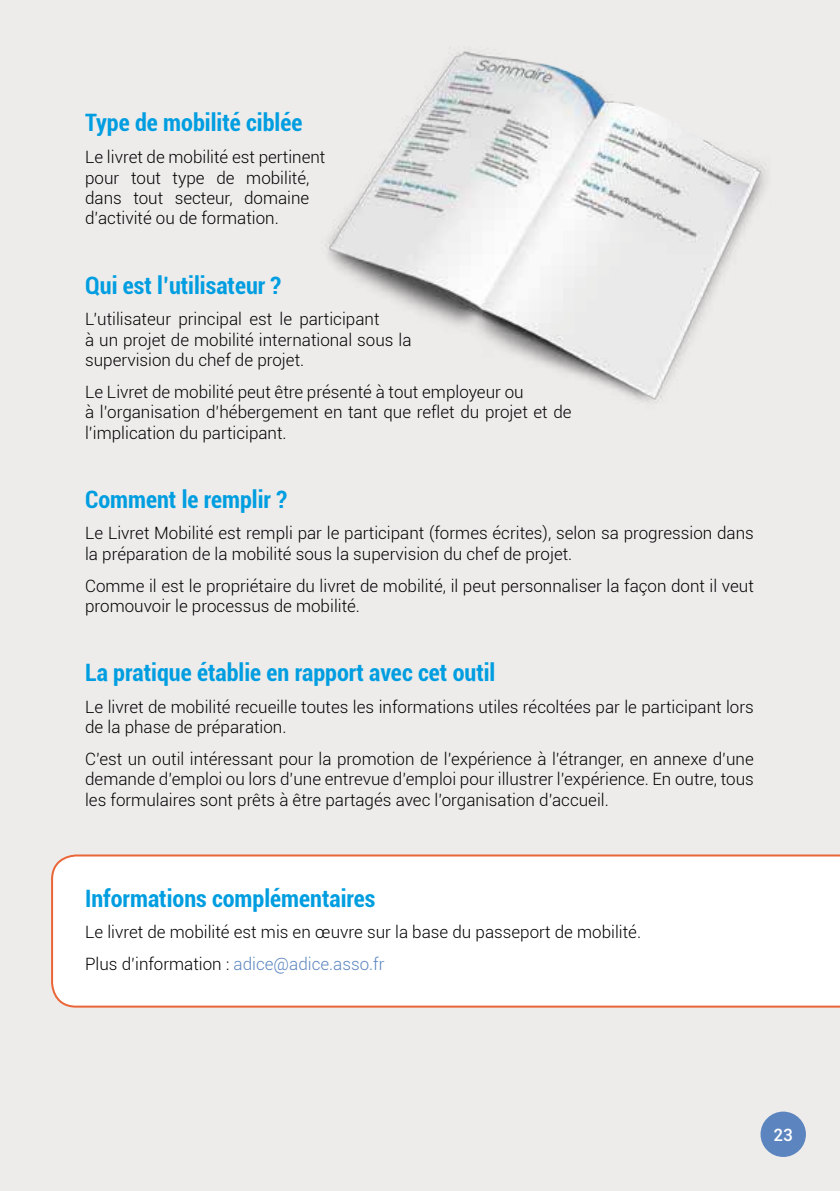
<style>
.page{position:relative;width:840px;height:1191px;background:#fff}
.page>*{position:absolute;margin:0;border:0;box-sizing:border-box;transform-origin:0 0}
.t1{font:700 condensed 24px "Roboto";color:#009ee0}
.t2{font:300 17px/20.4px "Roboto";color:#000}
.t3{font:500 17px "Roboto";color:#fff}
.s1{color:#5c85bf}
</style>
<div class="page">
<div style="left:0;top:0;width:839px;height:1191px;background:#eeeceb"></div>
<div style="left:760px;top:1111px;width:45px;height:46px;background:#5c85bf;border-radius:50%"></div>
<div style="left:51px;top:854px;width:788px;height:154px;background:#fff"></div>
<img style="left:325px;top:49px;width:441px;height:353px">
<h1 class="t1" style="left:85px;top:106px;width:219px">Type de mobilité ciblée</h1>
<p class="t2" style="left:85px;top:146px;width:242px">Le livret de mobilité est pertinent pour tout type de mobilité, dans tout secteur, domaine d’activité ou de formation.</p>
<h1 class="t1" style="left:85px;top:268px;width:197px">Qui est l’utilisateur ?</h1>
<p class="t2" style="left:85px;top:308px;width:328px">L’utilisateur principal est le participant<br>à un projet de mobilité international sous la supervision du chef de projet.</p>
<p class="t2" style="left:85px;top:381px;width:487px">Le Livret de mobilité peut être présenté à tout employeur ou<br>à l’organisation d’hébergement en tant que reflet du projet et de l’implication du participant.</p>
<h1 class="t1" style="left:85px;top:482px;width:203px">Comment le remplir ?</h1>
<p class="t2" style="left:85px;top:522px;width:669px">Le Livret Mobilité est rempli par le participant (formes écrites), selon sa progression dans la préparation de la mobilité sous la supervision du chef de projet.</p>
<p class="t2" style="left:85px;top:575px;width:670px">Comme il est le propriétaire du livret de mobilité, il peut personnaliser la façon dont il veut promouvoir le processus de mobilité.</p>
<h1 class="t1" style="left:85px;top:656px;width:411px">La pratique établie en rapport avec cet outil</h1>
<p class="t2" style="left:85px;top:696px;width:669px">Le livret de mobilité recueille toutes les informations utiles récoltées par le participant lors de la phase de préparation.</p>
<p class="t2" style="left:85px;top:748px;width:670px;text-align:justify">C’est un outil intéressant pour la promotion de l’expérience à l’étranger, en annexe d’une demande d’emploi ou lors d’une entrevue d’emploi pour illustrer l’expérience. En outre, tous les formulaires sont prêts à être partagés avec l’organisation d’accueil.</p>
<h1 class="t1" style="left:85px;top:881px;width:291px">Informations complémentaires</h1>
<p class="t2" style="left:85px;top:916px;width:557px;line-height:31.8px">Le livret de mobilité est mis en œuvre sur la base du passeport de mobilité.<br>Plus d’information : <span class="s1">adice@adice.asso.fr</span></p>
<p class="t3" style="left:773px;top:1122px;width:21px">23</p>
</div>
